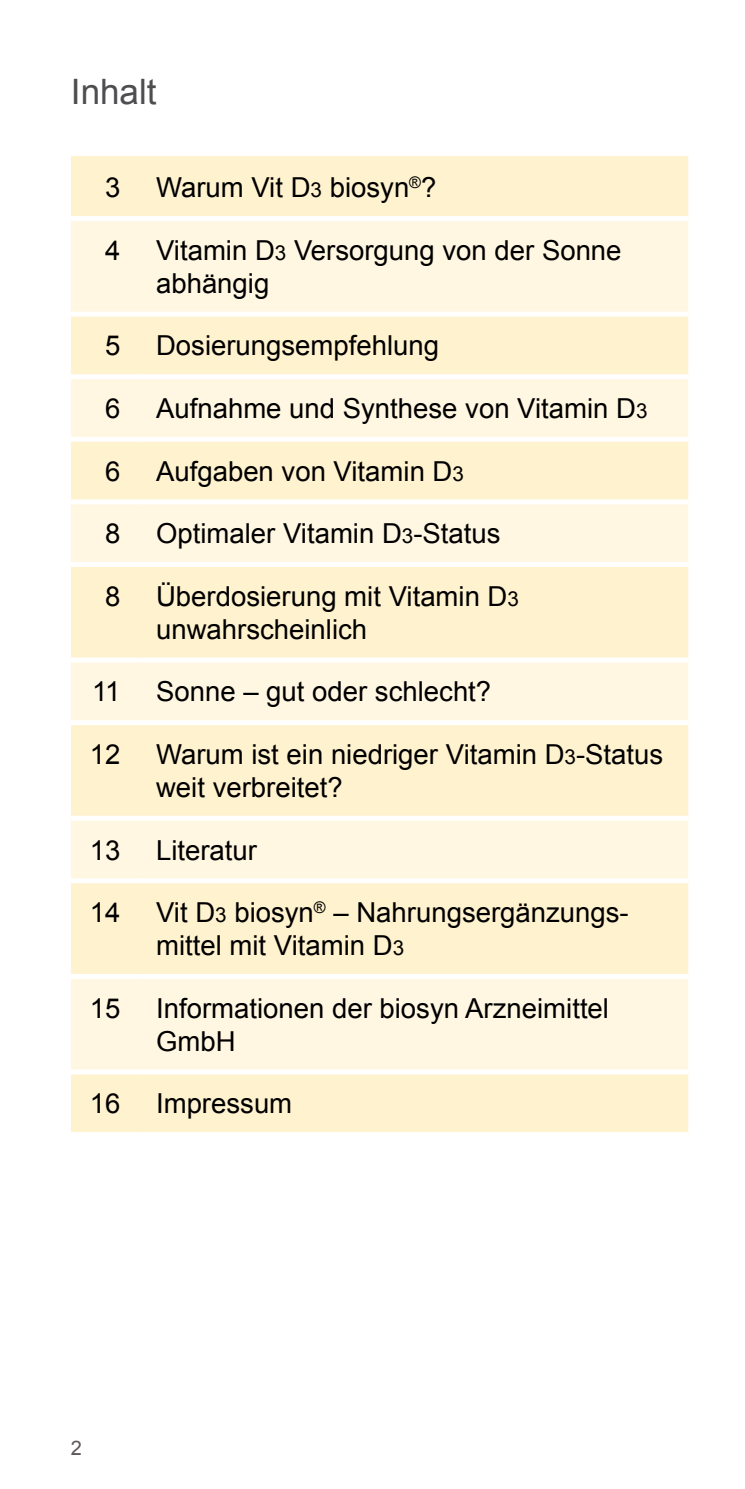
<style>
.page{position:relative;width:745px;height:1489px;background:#fff}
.page>*{position:absolute;margin:0;border:0;box-sizing:border-box;transform-origin:0 0}
.headline_Laien_14_Pt{font:35px "Arial";color:#4e4e51}
.tabelle_11_Pt{font:27.5px/33px "Arial";color:#000}
.t1{font:20px "Arial";color:#60565a}
.s1{font-size:20.5px}
</style>
<div class="page">
<div style="left:71px;top:156px;width:616px;height:975px;background:#fff2ce"></div>
<svg style="left:71px;top:221px;width:616px;height:848px;fill:#fff7e2"></svg>
<div style="left:71px;top:216px;width:71px;height:5px;background:#fff"></div>
<div style="left:142px;top:216px;width:545px;height:5px;background:#fff"></div>
<div style="left:71px;top:311px;width:71px;height:5px;background:#fff"></div>
<div style="left:142px;top:311px;width:545px;height:5px;background:#fff"></div>
<div style="left:71px;top:374px;width:71px;height:5px;background:#fff"></div>
<div style="left:142px;top:374px;width:545px;height:5px;background:#fff"></div>
<div style="left:71px;top:437px;width:71px;height:5px;background:#fff"></div>
<div style="left:142px;top:437px;width:545px;height:5px;background:#fff"></div>
<div style="left:71px;top:499px;width:71px;height:5px;background:#fff"></div>
<div style="left:142px;top:499px;width:545px;height:5px;background:#fff"></div>
<div style="left:71px;top:562px;width:71px;height:5px;background:#fff"></div>
<div style="left:142px;top:562px;width:545px;height:5px;background:#fff"></div>
<div style="left:71px;top:657px;width:71px;height:5px;background:#fff"></div>
<div style="left:142px;top:657px;width:545px;height:5px;background:#fff"></div>
<div style="left:71px;top:720px;width:71px;height:5px;background:#fff"></div>
<div style="left:142px;top:720px;width:545px;height:5px;background:#fff"></div>
<div style="left:71px;top:815px;width:71px;height:5px;background:#fff"></div>
<div style="left:142px;top:815px;width:545px;height:5px;background:#fff"></div>
<div style="left:71px;top:878px;width:71px;height:5px;background:#fff"></div>
<div style="left:142px;top:878px;width:545px;height:5px;background:#fff"></div>
<div style="left:71px;top:973px;width:71px;height:5px;background:#fff"></div>
<div style="left:142px;top:973px;width:545px;height:5px;background:#fff"></div>
<div style="left:71px;top:1069px;width:71px;height:5px;background:#fff"></div>
<div style="left:142px;top:1069px;width:545px;height:5px;background:#fff"></div>
<p class="headline_Laien_14_Pt" style="left:71px;top:69px;width:87px">Inhalt</p>
<p class="tabelle_11_Pt" style="left:105px;top:171px;width:17px">3</p>
<p class="tabelle_11_Pt" style="left:156px;top:171px;width:282px">Warum Vit D<span class="s1">3</span> biosyn<sup>®</sup>?</p>
<p class="tabelle_11_Pt" style="left:105px;top:234px;width:17px">4</p>
<p class="tabelle_11_Pt" style="left:156px;top:234px;width:466px">Vitamin D<span class="s1">3</span> Versorgung von der Sonne abhängig</p>
<p class="tabelle_11_Pt" style="left:105px;top:329px;width:17px">5</p>
<p class="tabelle_11_Pt" style="left:156px;top:329px;width:284px">Dosierungsempfehlung</p>
<p class="tabelle_11_Pt" style="left:105px;top:392px;width:17px">6</p>
<p class="tabelle_11_Pt" style="left:156px;top:392px;width:492px">Aufnahme und Synthese von Vitamin D<span class="s1">3</span></p>
<p class="tabelle_11_Pt" style="left:105px;top:454px;width:17px">6</p>
<p class="tabelle_11_Pt" style="left:156px;top:454px;width:309px">Aufgaben von Vitamin D<span class="s1">3</span></p>
<p class="tabelle_11_Pt" style="left:105px;top:517px;width:17px">8</p>
<p class="tabelle_11_Pt" style="left:156px;top:517px;width:346px">Optimaler Vitamin D<span class="s1">3</span>-Status</p>
<p class="tabelle_11_Pt" style="left:105px;top:580px;width:17px">8</p>
<p class="tabelle_11_Pt" style="left:156px;top:580px;width:364px">Überdosierung mit Vitamin D<span class="s1">3 </span>unwahrscheinlich</p>
<p class="tabelle_11_Pt" style="left:92px;top:675px;width:30px">11</p>
<p class="tabelle_11_Pt" style="left:156px;top:675px;width:336px">Sonne – gut oder schlecht?</p>
<p class="tabelle_11_Pt" style="left:90px;top:738px;width:32px">12</p>
<p class="tabelle_11_Pt" style="left:156px;top:738px;width:508px">Warum ist ein niedriger Vitamin D<span class="s1">3</span>-Status weit verbreitet?</p>
<p class="tabelle_11_Pt" style="left:90px;top:833px;width:32px">13</p>
<p class="tabelle_11_Pt" style="left:156px;top:833px;width:102px">Literatur</p>
<p class="tabelle_11_Pt" style="left:90px;top:896px;width:32px">14</p>
<p class="tabelle_11_Pt" style="left:156px;top:896px;width:474px">Vit D<span class="s1">3</span> biosyn<sup>®</sup> – Nahrungsergänzungs&shy;mittel mit Vitamin D<span class="s1">3</span></p>
<p class="tabelle_11_Pt" style="left:90px;top:991px;width:32px">15</p>
<p class="tabelle_11_Pt" style="left:156px;top:991px;width:454px">Informationen der biosyn Arzneimittel<br>GmbH</p>
<p class="tabelle_11_Pt" style="left:90px;top:1087px;width:32px">16</p>
<p class="tabelle_11_Pt" style="left:156px;top:1087px;width:137px">Impressum</p>
<p class="t1" style="left:71px;top:1434px;width:13px">2</p>
</div>
